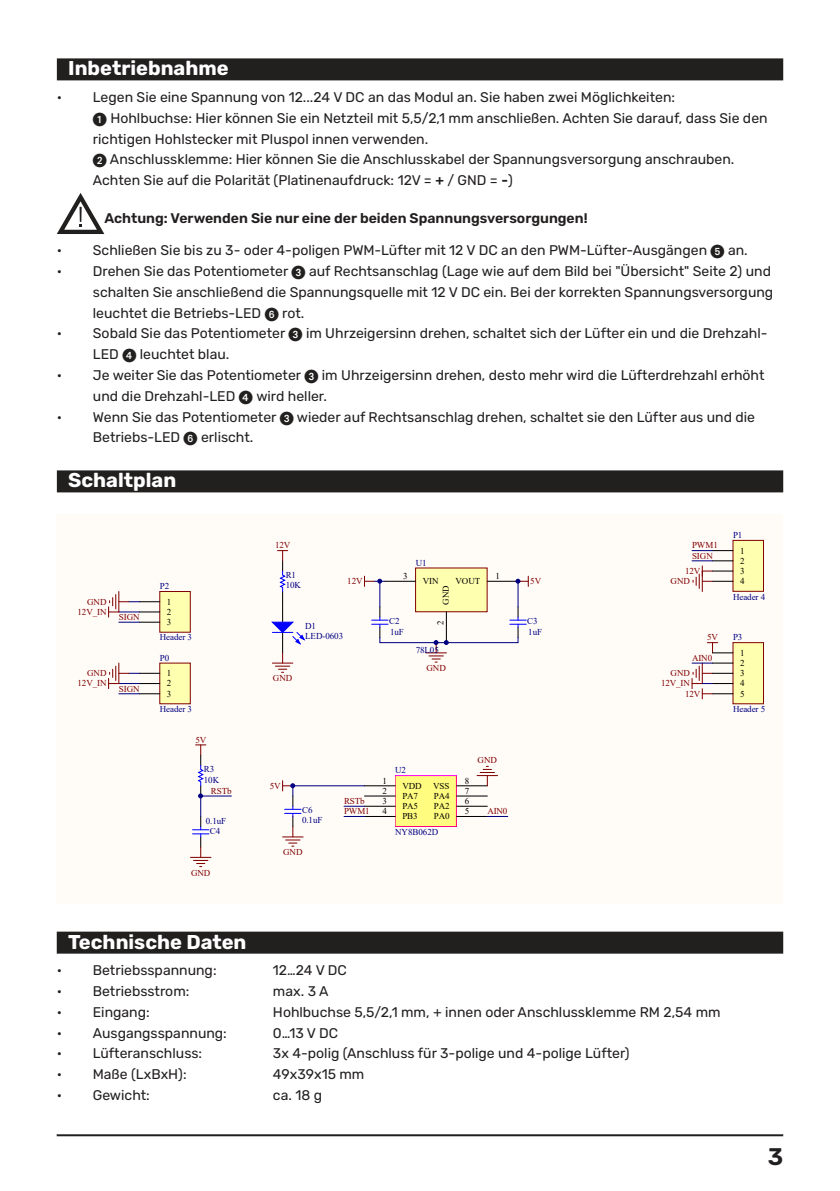
<style>
.page{position:relative;width:840px;height:1191px;background:#fff}
.page>*{position:absolute;margin:0;border:0;box-sizing:border-box;transform-origin:0 0}
.t1{font:600 24px "Rubik";color:#221f1f}
.t2{font:700 20px "Rubik";color:#fff}
.t3{font:14px/20.8px "Rubik";color:#221f1f}
.t4{font:600 14px "Rubik";color:#221f1f}
.t5{font:9px/10.2px "Times New Roman";letter-spacing:-.01em;color:#800000;text-align:right}
.t6{font:9px/10.2px "Times New Roman";letter-spacing:-.005em;color:#000080}
.t7{font:9px/10.2px "Times New Roman";letter-spacing:-.01em;color:#000;text-align:justify}
.t8{font:8.8px "Times New Roman";color:#000}
.s1{font-weight:600}
</style>
<div class="page">
<hr style="left:57px;top:1134px;width:725px;height:2px;background:#221f1f">
<div style="left:57px;top:58px;width:725px;height:22px;background:#221f1f"></div>
<div style="left:57px;top:931px;width:725px;height:22px;background:#221f1f"></div>
<div style="left:57px;top:470px;width:725px;height:22px;background:#221f1f"></div>
<div style="left:732px;top:540px;width:31px;height:51px;background:#ffffb0"></div>
<svg style="left:691px;top:550px;width:41px;height:1px"></svg>
<svg style="left:271px;top:550px;width:34px;height:123px"></svg>
<div style="left:732px;top:642px;width:31px;height:62px;background:#ffffb0"></div>
<svg style="left:707px;top:642px;width:25px;height:11px"></svg>
<div style="left:395px;top:775px;width:61px;height:51px;background:#ffff80"></div>
<hr style="left:364px;top:785px;width:31px;height:1px;background:#000">
<hr style="left:364px;top:795px;width:31px;height:1px;background:#000">
<hr style="left:364px;top:805px;width:31px;height:1px;background:#000">
<hr style="left:364px;top:816px;width:31px;height:1px;background:#000">
<hr style="left:456px;top:816px;width:31px;height:1px;background:#000">
<hr style="left:456px;top:805px;width:31px;height:1px;background:#000">
<hr style="left:456px;top:795px;width:31px;height:1px;background:#000">
<hr style="left:456px;top:785px;width:31px;height:1px;background:#000">
<svg style="left:477px;top:766px;width:20px;height:20px"></svg>
<svg style="left:487px;top:816px;width:20px;height:1px"></svg>
<div style="left:160px;top:591px;width:30px;height:41px;background:#ffffb0"></div>
<svg style="left:691px;top:662px;width:41px;height:37px"></svg>
<svg style="left:691px;top:560px;width:41px;height:31px"></svg>
<svg style="left:108px;top:591px;width:52px;height:31px"></svg>
<div style="left:160px;top:663px;width:30px;height:41px;background:#ffffb0"></div>
<svg style="left:108px;top:663px;width:52px;height:31px"></svg>
<div style="left:415px;top:568px;width:72px;height:44px;background:#ffffb0"></div>
<svg style="left:190px;top:744px;width:42px;height:123px"></svg>
<svg style="left:282px;top:780px;width:83px;height:66px"></svg>
<svg style="left:364px;top:576px;width:164px;height:86px"></svg>
<svg style="left:57px;top:193px;width:47px;height:41px"></svg>
<h2 class="t2" style="left:68px;top:58px;width:162px">Inbetriebnahme</h2>
<p class="t3" style="left:57px;top:87px;width:619px">• Legen Sie eine Spannung von 12...24 V DC an das Modul an. Sie haben zwei Möglichkeiten:</p>
<p class="t3" style="left:110px;top:108px;width:658px">Hohlbuchse: Hier können Sie ein Netzteil mit 5,5/2,1 mm anschließen. Achten Sie darauf, dass Sie den</p>
<p class="t3" style="left:93px;top:129px;width:336px">richtigen Hohlstecker mit Pluspol innen verwenden.</p>
<p class="t3" style="left:110px;top:149px;width:625px">Anschlussklemme: Hier können Sie die Anschlusskabel der Spannungsversorgung anschrauben.</p>
<p class="t3" style="left:93px;top:170px;width:421px">Achten Sie auf die Polarität (Platinenaufdruck: 12V = <span class="s1">+</span> / GND = <span class="s1">-</span>)</p>
<p class="t4" style="left:104px;top:211px;width:484px">Achtung: Verwenden Sie nur eine der beiden Spannungsversorgungen!</p>
<p class="t3" style="left:57px;top:240px;width:651px">• Schließen Sie bis zu 3- oder 4-poligen PWM-Lüfter mit 12 V DC an den PWM-Lüfter-Ausgängen</p>
<p class="t3" style="left:727px;top:240px;width:21px">an.</p>
<p class="t3" style="left:93px;top:261px;width:681px;text-indent:-36px">• Drehen Sie das Potentiometer ✓ auf Rechtsanschlag (Lage wie auf dem Bild bei "Übersicht" Seite 2) und schalten Sie anschließend die Spannungsquelle mit 12 V DC ein. Bei der korrekten Spannungsversorgung leuchtet die Betriebs-LED</p>
<p class="t3" style="left:282px;top:303px;width:24px">rot.</p>
<p class="t3" style="left:93px;top:323px;width:675px;text-indent:-36px">• Sobald Sie das Potentiometer ✓ im Uhrzeigersinn drehen, schaltet sich der Lüfter ein und die Drehzahl-<br>LED ✔ leuchtet blau.</p>
<p class="t3" style="left:93px;top:365px;width:672px;text-indent:-36px">• Je weiter Sie das Potentiometer ✓ im Uhrzeigersinn drehen, desto mehr wird die Lüfterdrehzahl erhöht und die Drehzahl-LED ✔ wird heller.</p>
<p class="t3" style="left:93px;top:407px;width:663px;text-indent:-36px">• Wenn Sie das Potentiometer ✓ wieder auf Rechtsanschlag drehen, schaltet sie den Lüfter aus und die<br>Betriebs-LED</p>
<p class="t3" style="left:201px;top:427px;width:54px">erlischt.</p>
<h2 class="t2" style="left:68px;top:470px;width:109px">Schaltplan</h2>
<p class="t6" style="left:732px;top:531px;width:11px">P1</p>
<p class="t5" style="left:78px;top:597px;width:30px">GND<br>12V_IN</p>
<p class="t5" style="left:119px;top:612px;width:22px">SIGN</p>
<p class="t6" style="left:160px;top:582px;width:11px">P2</p>
<p class="t7" style="left:167px;top:597px;width:6px">1<br>2<br>3</p>
<p class="t6" style="left:160px;top:633px;width:34px">Header 3</p>
<p class="t5" style="left:275px;top:541px;width:17px">12V</p>
<p class="t6" style="left:415px;top:558px;width:12px">U1</p>
<p class="t6" style="left:285px;top:571px;width:17px">R1<br>10K</p>
<p class="t7" style="left:403px;top:572px;width:6px">3</p>
<p class="t7" style="left:495px;top:572px;width:6px">1</p>
<p class="t7" style="left:455px;top:577px;width:26px">VOUT</p>
<p class="t5" style="left:347px;top:577px;width:17px">12V</p>
<p class="t5" style="left:530px;top:577px;width:12px">5V</p>
<p class="t7" style="left:422px;top:577px;width:17px">VIN</p>
<p class="t8" style="left:442px;top:605px;width:21px;rotate:-90deg">GND</p>
<p class="t8" style="left:437px;top:625px;width:6px;rotate:-90deg">2</p>
<p class="t6" style="left:389px;top:617px;width:12px">C2</p>
<p class="t6" style="left:527px;top:617px;width:12px">C3</p>
<p class="t6" style="left:305px;top:622px;width:40px">D1<br>LED-0603</p>
<p class="t6" style="left:390px;top:628px;width:15px">1uF</p>
<p class="t6" style="left:528px;top:628px;width:15px">1uF</p>
<p class="t5" style="left:691px;top:541px;width:27px">PWM1</p>
<p class="t5" style="left:670px;top:566px;width:31px;text-align:left;text-indent:15px">12V<br>GND</p>
<p class="t5" style="left:691px;top:551px;width:22px">SIGN</p>
<p class="t7" style="left:739px;top:546px;width:6px">1<br>2<br>3<br>4</p>
<p class="t6" style="left:732px;top:592px;width:34px">Header 4</p>
<p class="t5" style="left:706px;top:633px;width:12px">5V</p>
<p class="t6" style="left:732px;top:633px;width:11px">P3</p>
<p class="t5" style="left:78px;top:669px;width:30px">GND<br>12V_IN</p>
<p class="t5" style="left:119px;top:684px;width:22px">SIGN</p>
<p class="t6" style="left:160px;top:653px;width:11px">P0</p>
<p class="t7" style="left:167px;top:669px;width:6px">1<br>2<br>3</p>
<p class="t5" style="left:273px;top:674px;width:21px">GND</p>
<p class="t6" style="left:415px;top:645px;width:25px">78L05</p>
<p class="t5" style="left:426px;top:664px;width:21px">GND</p>
<p class="t5" style="left:691px;top:653px;width:22px">AIN0</p>
<p class="t7" style="left:739px;top:648px;width:6px">1<br>2<br>3<br>4<br>5</p>
<p class="t5" style="left:670px;top:669px;width:21px">GND</p>
<p class="t5" style="left:660px;top:679px;width:30px">12V_IN</p>
<p class="t5" style="left:684px;top:689px;width:17px">12V</p>
<p class="t6" style="left:160px;top:704px;width:34px">Header 3</p>
<p class="t6" style="left:732px;top:704px;width:34px">Header 5</p>
<p class="t5" style="left:195px;top:735px;width:12px">5V</p>
<p class="t5" style="left:477px;top:756px;width:21px">GND</p>
<p class="t6" style="left:204px;top:765px;width:17px">R3<br>10K</p>
<p class="t5" style="left:211px;top:786px;width:22px">RSTb</p>
<p class="t6" style="left:206px;top:817px;width:22px">0.1uF</p>
<p class="t5" style="left:270px;top:781px;width:12px">5V</p>
<p class="t6" style="left:302px;top:806px;width:22px">C6<br>0.1uF</p>
<p class="t6" style="left:395px;top:766px;width:12px">U2</p>
<p class="t7" style="left:382px;top:776px;width:6px">1</p>
<p class="t7" style="left:464px;top:776px;width:6px">8</p>
<p class="t7" style="left:433px;top:781px;width:18px">VSS</p>
<p class="t7" style="left:402px;top:781px;width:21px">VDD</p>
<p class="t7" style="left:382px;top:786px;width:6px">2</p>
<p class="t7" style="left:464px;top:786px;width:6px">7</p>
<p class="t7" style="left:402px;top:791px;width:17px">PA7</p>
<p class="t7" style="left:433px;top:791px;width:17px">PA4</p>
<p class="t5" style="left:344px;top:796px;width:22px">RSTb</p>
<p class="t7" style="left:382px;top:796px;width:6px">3</p>
<p class="t7" style="left:464px;top:796px;width:6px">6</p>
<p class="t7" style="left:402px;top:802px;width:17px">PA5</p>
<p class="t7" style="left:433px;top:802px;width:17px">PA2</p>
<p class="t5" style="left:344px;top:807px;width:27px">PWM1</p>
<p class="t5" style="left:487px;top:807px;width:22px">AIN0</p>
<p class="t7" style="left:382px;top:807px;width:6px">4</p>
<p class="t7" style="left:464px;top:807px;width:6px">5</p>
<p class="t7" style="left:433px;top:812px;width:17px">PA0</p>
<p class="t7" style="left:402px;top:812px;width:17px">PB3</p>
<p class="t6" style="left:210px;top:826px;width:12px">C4</p>
<p class="t6" style="left:395px;top:827px;width:45px">NY8B062D</p>
<p class="t5" style="left:283px;top:848px;width:21px">GND</p>
<p class="t5" style="left:191px;top:868px;width:21px">GND</p>
<h2 class="t2" style="left:68px;top:931px;width:180px">Technische Daten</h2>
<p class="t3" style="left:57px;top:960px;width:161px">• Betriebsspannung:</p>
<p class="t3" style="left:273px;top:960px;width:75px">12…24 V DC</p>
<p class="t3" style="left:57px;top:981px;width:134px">• Betriebsstrom:</p>
<p class="t3" style="left:273px;top:981px;width:57px">max. 3 A</p>
<p class="t3" style="left:57px;top:1002px;width:94px">• Eingang:</p>
<p class="t3" style="left:273px;top:1002px;width:449px">Hohlbuchse 5,5/2,1 mm, + innen oder Anschlussklemme RM 2,54 mm</p>
<p class="t3" style="left:57px;top:1022px;width:171px">• Ausgangsspannung:</p>
<p class="t3" style="left:273px;top:1022px;width:67px">0…13 V DC</p>
<p class="t3" style="left:57px;top:1043px;width:147px">• Lüfteranschluss:</p>
<p class="t3" style="left:273px;top:1043px;width:358px">3x 4-polig (Anschluss für 3-polige und 4-polige Lüfter)</p>
<p class="t3" style="left:57px;top:1064px;width:131px">• Maße (LxBxH):</p>
<p class="t3" style="left:273px;top:1064px;width:93px">49x39x15 mm</p>
<p class="t3" style="left:57px;top:1085px;width:95px">• Gewicht:</p>
<p class="t3" style="left:273px;top:1085px;width:51px">ca. 18 g</p>
<h1 class="t1" style="left:767px;top:1145px;width:17px">3</h1>
</div>
